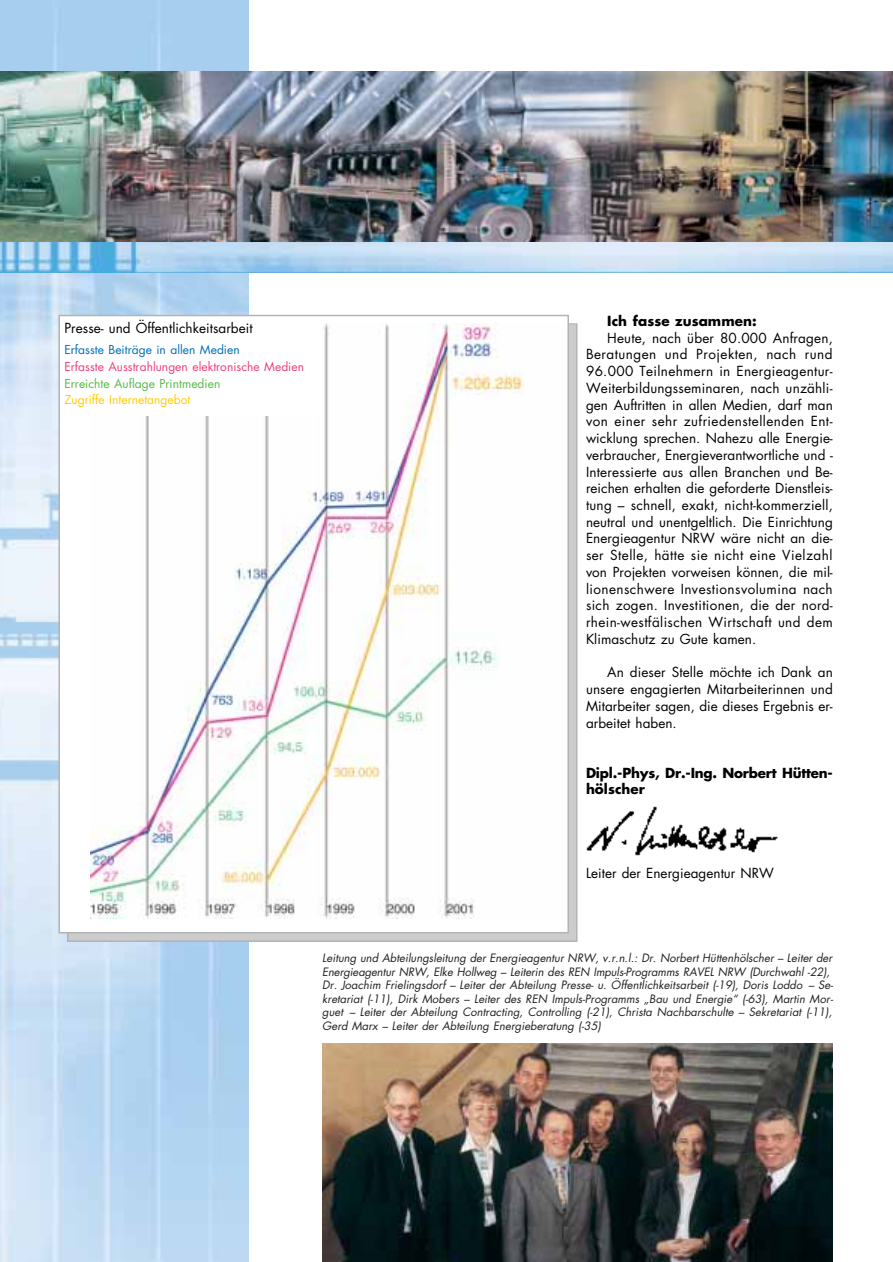
<style>
.page{position:relative;width:893px;height:1262px;background:#fff}
.page>*{position:absolute;margin:0;border:0;box-sizing:border-box;transform-origin:0 0}
.t1{font:13.5px/16.8px "Futura";letter-spacing:.005em;color:#000;text-align:justify}
.t2{font:700 13.5px/16.8px "Futura";letter-spacing:-.005em;color:#000}
.t3{font:12px "Futura";color:#ee3e79}
.t4{font:12px "Futura";color:#006db8}
.t5{font:12px "Futura";color:#56b948}
.t6{font:12px "Futura";color:#ffcb00}
.t7{font:italic 11.25px/13.5px "Futura";letter-spacing:.005em;color:#231f1f}
</style>
<div class="page">
<img style="left:1px;top:0;width:247px;height:1262px">
<img style="left:1px;top:241px;width:891px;height:31px">
<img style="left:322px;top:1043px;width:510px;height:219px">
<img style="left:586px;top:806px;width:192px;height:50px">
<img style="left:1px;top:71px;width:891px;height:170px">
<div style="left:60px;top:316px;width:507px;height:616px;background:#fff"></div>
<img style="left:90px;top:323px;width:433px;height:595px">
<div style="left:58px;top:315px;width:511px;height:618px;border:2px solid #b3b3b3"></div>
<div style="left:61px;top:320px;width:261px;height:95px;background:#fff"></div>
<p class="t1" style="left:64px;top:320px;width:190px">Presse- und Öffentlichkeitsarbeit</p>
<p class="t4" style="left:64px;top:344px;width:177px">Erfasste Beiträge in allen Medien</p>
<p class="t3" style="left:64px;top:361px;width:241px">Erfasste Ausstrahlungen elektronische Medien</p>
<p class="t5" style="left:64px;top:377px;width:157px">Erreichte Auflage Printmedien</p>
<p class="t6" style="left:64px;top:394px;width:127px">Zugriffe Internetangebot</p>
<p class="t2" style="left:607px;top:314px;width:151px">Ich fasse zusammen:</p>
<p class="t1" style="left:586px;top:330px;width:248px;text-indent:21px">Heute, nach über 80.000 Anfragen, Beratungen und Projekten, nach rund 96.000 Teilnehmern in Energieagentur-Weiterbildungsseminaren, nach unzähli&shy;gen Auftritten in allen Medien, darf man von einer sehr zufriedenstellenden Ent&shy;wicklung sprechen. Nahezu alle Energie&shy;verbraucher, Energieverantwortliche und - Interessierte aus allen Branchen und Be&shy;reichen erhalten die geforderte Dienstleis&shy;tung – schnell, exakt, nicht-kommerziell, neutral und unentgeltlich. Die Einrichtung Energieagentur NRW wäre nicht an die&shy;ser Stelle, hätte sie nicht eine Vielzahl von Projekten vorweisen können, die mil&shy;lionenschwere Investionsvolumina nach sich zogen. Investitionen, die der nord&shy;rhein-westfälischen Wirtschaft und dem Klimaschutz zu Gute kamen.</p>
<p class="t1" style="left:586px;top:665px;width:248px;text-indent:21px">An dieser Stelle möchte ich Dank an unsere engagierten Mitarbeiterinnen und Mitarbeiter sagen, die dieses Ergebnis er&shy;arbeitet haben.</p>
<p class="t2" style="left:586px;top:765px;width:248px">Dipl.-Phys, Dr.-Ing. Norbert Hütten&shy;hölscher</p>
<p class="t1" style="left:586px;top:866px;width:189px">Leiter der Energieagentur NRW</p>
<p class="t7" style="left:322px;top:952px;width:512px">Leitung und Abteilungsleitung der Energieagentur NRW, v.r.n.l.: Dr. Norbert Hüttenhölscher – Leiter der Energieagentur NRW, Elke Hollweg – Leiterin des REN Impuls-Programms RAVEL NRW (Durchwahl -22), Dr. Joachim Frielingsdorf – Leiter der Abteilung Presse- u. Öffentlichkeitsarbeit (-19), Doris Loddo – Se&shy;kretariat (-11), Dirk Mobers – Leiter des REN Impuls-Programms „Bau und Energie“ (-63), Martin Mor&shy;guet – Leiter der Abteilung Contracting, Controlling (-21), Christa Nachbarschulte – Sekretariat (-11), Gerd Marx – Leiter der Abteilung Energieberatung (-35)</p>
</div>
